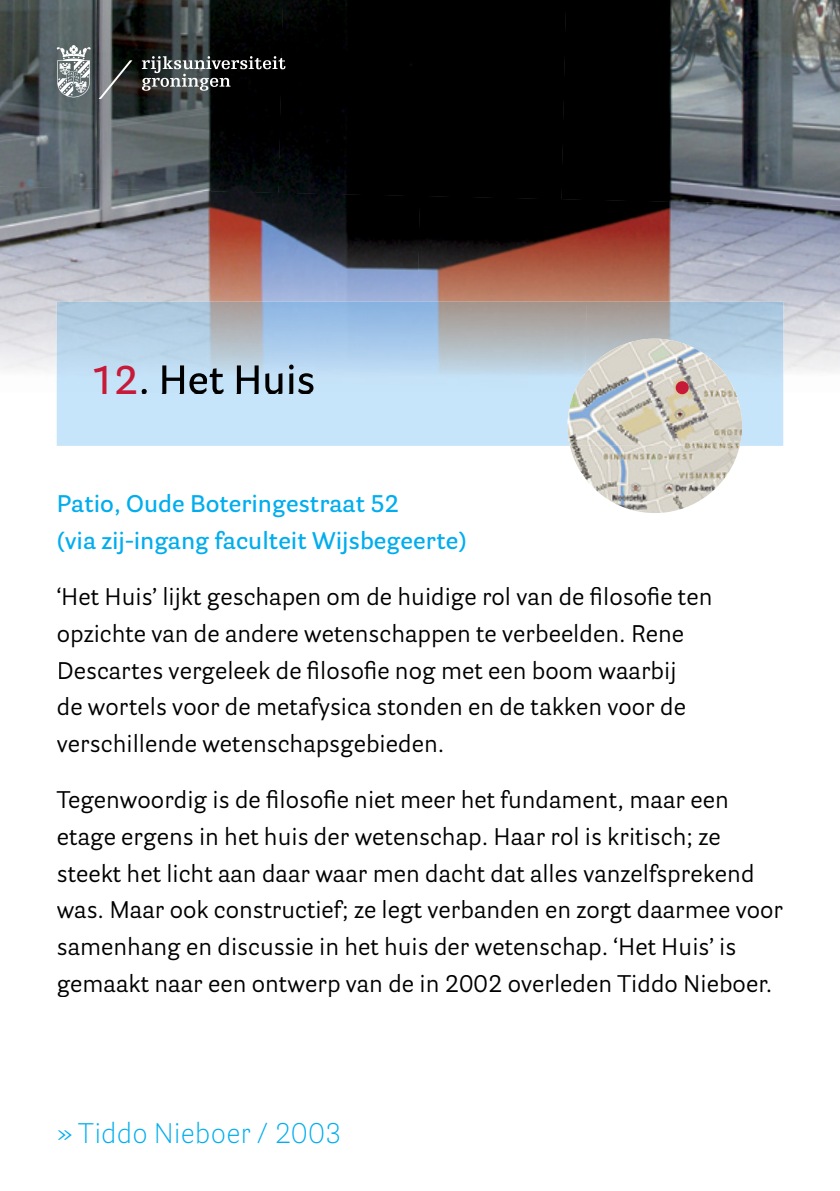
<style>
.page{position:relative;width:840px;height:1191px;background:#fff}
.page>*{position:absolute;margin:0;border:0;box-sizing:border-box;transform-origin:0 0}
.t1{font:300 28.2px "Parry Grotesque Pro";color:#00adee}
.t2{font:24px/36.6px "Parry Grotesque Pro";color:#000}
.t3{font:600 24px/36.6px "Parry Grotesque Pro";color:#00adee}
</style>
<div class="page">
<img style="left:0;top:0;width:278px;height:186px">
<div style="left:278px;top:0;width:283px;height:196px;background:#000"></div>
<img style="left:561px;top:0;width:278px;height:196px">
<img style="left:0;top:186px;width:420px;height:137px">
<img style="left:417px;top:196px;width:422px;height:145px">
<img style="left:0;top:323px;width:57px;height:69px">
<img style="left:782px;top:341px;width:57px;height:51px">
<svg style="left:57px;top:392px;width:725px;height:54px;background:#c8deeb"></svg>
<img style="left:57px;top:302px;width:527px;height:90px">
<img style="left:584px;top:302px;width:198px;height:90px">
<hr style="left:142px;top:392px;width:171px;height:2px;background:#c7e5fa">
<img style="left:142px;top:364px;width:171px;height:28px">
<img style="left:570px;top:446px;width:87px;height:67px">
<img style="left:567px;top:392px;width:7px;height:50px">
<img style="left:574px;top:339px;width:160px;height:53px">
<div style="left:675px;top:381px;width:13px;height:13px;background:#c71a38;border-radius:50%"></div>
<svg style="left:142px;top:56px;width:143px;height:35px;background:#464848"></svg>
<svg style="left:98px;top:60px;width:34px;height:39px"></svg>
<svg style="left:57px;top:45px;width:34px;height:52px"></svg>
<p class="t3" style="left:57px;top:485px;width:411px">Patio, Oude Boteringestraat 52<br>(via zij-ingang faculteit Wijsbegeerte)</p>
<p class="t2" style="left:57px;top:578px;width:656px">‘Het Huis’ lijkt geschapen om de huidige rol van de filosofie ten opzichte van de andere wetenschappen te verbeelden. Rene Descartes vergeleek de filosofie nog met een boom waarbij<br>de wortels voor de metafysica stonden en de takken voor de verschillende wetenschapsgebieden.</p>
<p class="t2" style="left:57px;top:781px;width:727px">Tegenwoordig is de filosofie niet meer het fundament, maar een etage ergens in het huis der wetenschap. Haar rol is kritisch; ze steekt het licht aan daar waar men dacht dat alles vanzelfsprekend was. Maar ook constructief; ze legt verbanden en zorgt daarmee voor samenhang en discussie in het huis der wetenschap. ‘Het Huis’ is gemaakt naar een ontwerp van de in 2002 overleden Tiddo Nieboer.</p>
<p class="t1" style="left:57px;top:1113px;width:286px">» Tiddo Nieboer / 2003</p>
</div>
